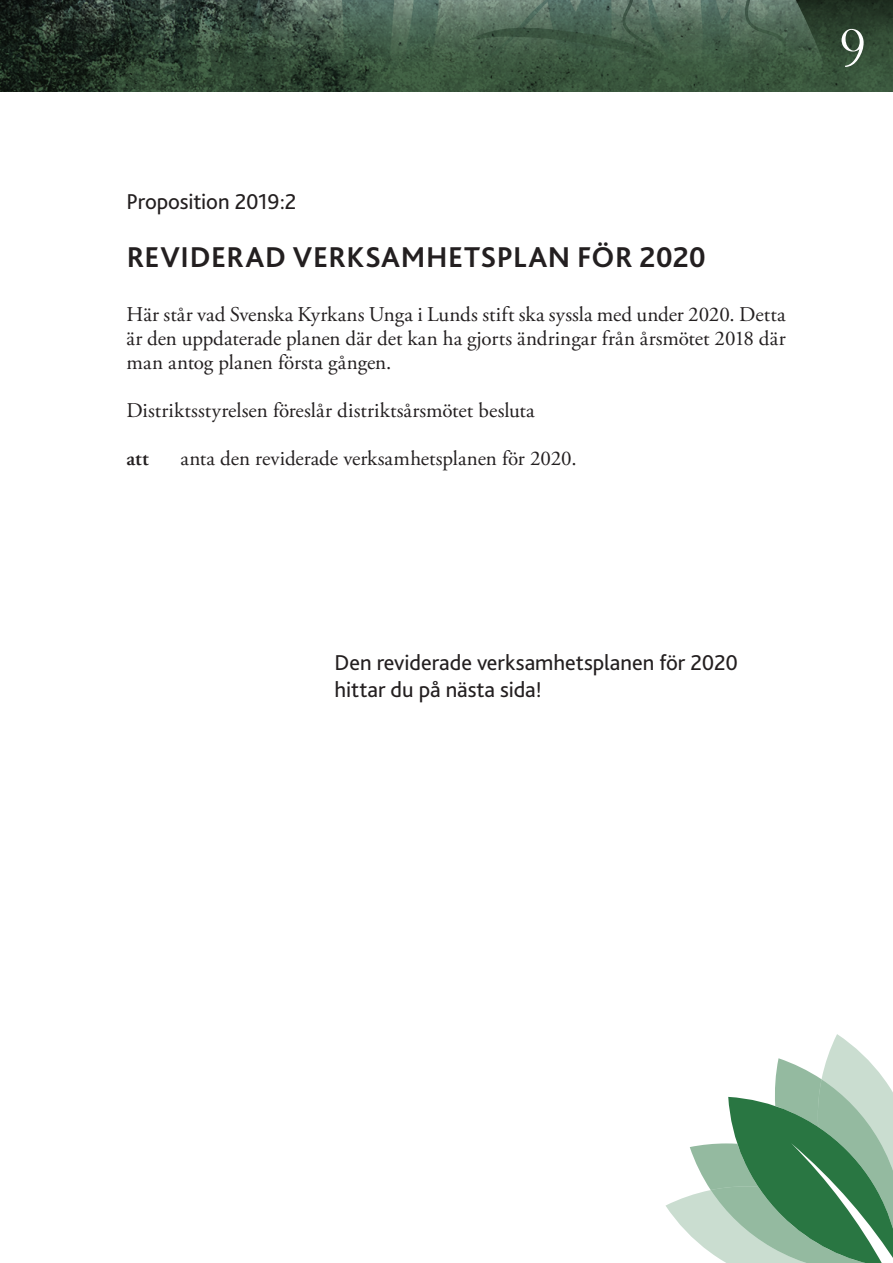
<style>
.page{position:relative;width:893px;height:1263px;background:#fff}
.page>*{position:absolute;margin:0;border:0;box-sizing:border-box;transform-origin:0 0}
.t1{font:52.5px "Animales Fantastic";color:#fff}
.Rubrik{font:700 30px "Bliss Pro";letter-spacing:.015em;color:#231f20}
.Nummer{font:22.5px "Bliss Pro";letter-spacing:-.005em;color:#231f20}
.Garamond_bröd_ej_ind{font:21px/24px "Adobe Garamond Pro";color:#231f20;text-align:justify}
.Garamond_bröd_ej_ind-2{font:600 21px "Adobe Garamond Pro";color:#231f20}
</style>
<div class="page">
<svg style="left:665px;top:1034px;width:228px;height:229px"></svg>
<img style="left:0;top:0;width:893px;height:91px">
<p class="Nummer" style="left:126px;top:188px;width:172px">Proposition 2019:2</p>
<p class="Rubrik" style="left:127px;top:238px;width:581px">REVIDERAD VERKSAMHETSPLAN FÖR 2020</p>
<p class="Garamond_bröd_ej_ind" style="left:126px;top:303px;width:661px">Här står vad Svenska Kyrkans Unga i Lunds stift ska syssla med under 2020. Detta är den uppdaterade planen där det kan ha gjorts ändringar från årsmötet 2018 där man antog planen första gången.</p>
<p class="Garamond_bröd_ej_ind" style="left:126px;top:399px;width:410px">Distriktsstyrelsen föreslår distriktsårsmötet besluta</p>
<p class="Garamond_bröd_ej_ind-2" style="left:126px;top:446px;width:24px">att</p>
<p class="Garamond_bröd_ej_ind" style="left:180px;top:447px;width:398px">anta den reviderade verksamhetsplanen för 2020.</p>
<h1 class="t1" style="left:840px;top:19px;width:27px">9</h1>
<p class="Nummer" style="left:334px;top:648px;width:405px">Den reviderade verksamhetsplanen för 2020</p>
<p class="Nummer" style="left:334px;top:675px;width:209px">hittar du på nästa sida!</p>
</div>
